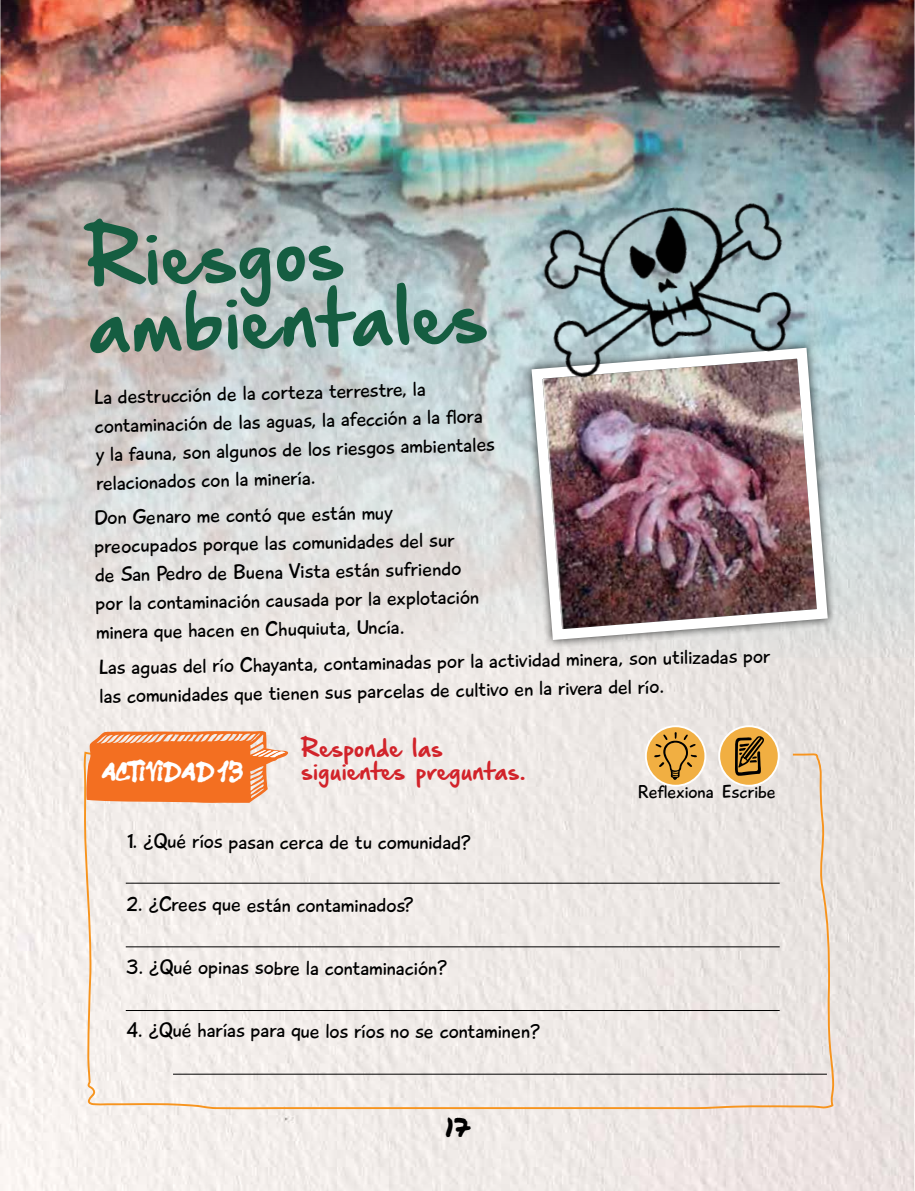
<style>
.page{position:relative;width:915px;height:1191px;background:#fff}
.page>*{position:absolute;margin:0;border:0;box-sizing:border-box;transform-origin:0 0}
.t1{font:66.9px/67.3px "Hand Of Sean Demo";color:#155d41}
.t2{font:26.7px "Permanent Marker";color:#000}
.t3{font:21px/28.7px "Playtime With Hot Toddies";letter-spacing:-.005em;color:#000}
.t4{font:21px/22.8px "Hand Of Sean Demo";color:#d2232a}
.t5{font:18.9px "Playtime With Hot Toddies";color:#000}
.t6{font:11.85px "Sister Spray";color:#fff}
</style>
<div class="page">
<img style="left:0;top:0;width:915px;height:1191px">
<img style="left:0;top:0;width:914px;height:657px">
<img style="left:526px;top:342px;width:306px;height:149px">
<img style="left:531px;top:186px;width:269px;height:197px">
<svg style="left:82px;top:491px;width:752px;height:619px;background:#e1d9d6"></svg>
<hr style="left:126px;top:1010px;width:653px;height:1px;background:#000">
<hr style="left:126px;top:882px;width:653px;height:1px;background:#000">
<hr style="left:126px;top:946px;width:653px;height:1px;background:#000">
<hr style="left:173px;top:1073px;width:653px;height:1px;background:#000">
<svg style="left:86px;top:730px;width:202px;height:73px;background:#f28a4d"></svg>
<h1 class="t1" style="left:85px;top:231px;width:401px;rotate:-2deg">Riesgos ambientales</h1>
<p class="t3" style="left:93px;top:385px;width:401px;rotate:-2deg">La destrucción de la corteza terrestre, la contaminación de las aguas, la afección a la flora y la fauna, son algunos de los riesgos ambientales relacionados con la minería.</p>
<p class="t3" style="left:94px;top:503px;width:385px;rotate:-1deg">Don Genaro me contó que están muy preocupados porque las comunidades del sur de San Pedro de Buena Vista están sufriendo por la contaminación causada por la explotación minera que hacen en Chuquiuta, Uncía.</p>
<p class="t3" style="left:98px;top:653px;width:673px;rotate:-1deg">Las aguas del río Chayanta, contaminadas por la actividad minera, son utilizadas por las comunidades que tienen sus parcelas de cultivo en la rivera del río.</p>
<p class="t6" style="left:102px;top:769px;width:143px">ACTIVIDAD 13</p>
<p class="t4" style="left:301px;top:738px;width:226px">Responde las siguientes preguntas.</p>
<p class="t3" style="left:127px;top:827px;width:345px">1. ¿Qué ríos pasan cerca de tu comunidad?</p>
<p class="t3" style="left:127px;top:890px;width:288px">2. ¿Crees que están contaminados?</p>
<p class="t3" style="left:127px;top:953px;width:322px">3. ¿Qué opinas sobre la contaminación?</p>
<p class="t3" style="left:126px;top:1016px;width:415px">4. ¿Qué harías para que los ríos no se contaminen?</p>
<p class="t2" style="left:445px;top:1107px;width:25px">17</p>
<p class="t5" style="left:637px;top:780px;width:140px">Reflexiona Escribe</p>
</div>
